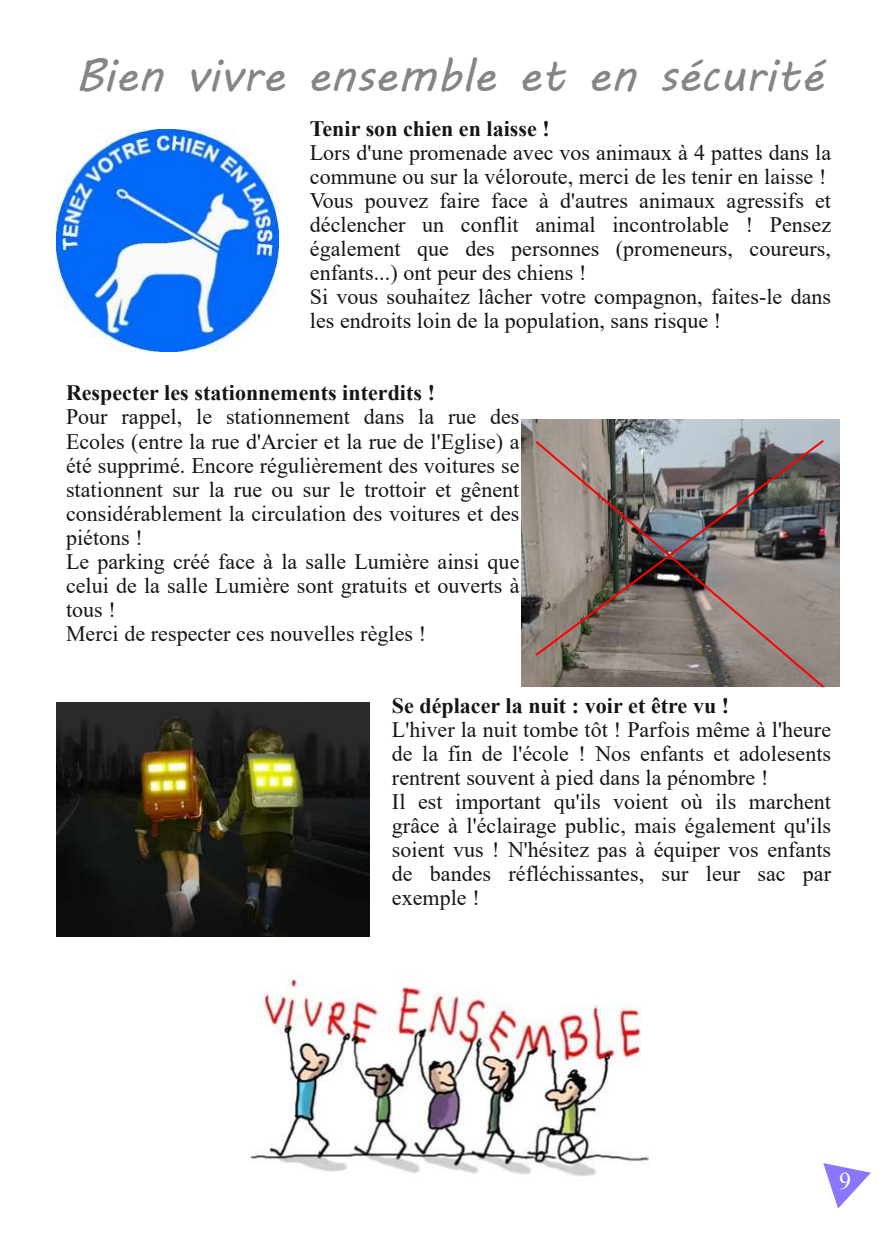
<style>
.page{position:relative;width:896px;height:1248px;background:#fff}
.page>*{position:absolute;margin:0;border:0;box-sizing:border-box;transform-origin:0 0}
.t1{font:46px "MV Boli";color:#858585}
.t2{font:24px "Times New Roman";color:#fff}
.t3{font:22px/24px "Times New Roman";color:#171513}
.t4{font:700 22px "Times New Roman";color:#171513}
</style>
<div class="page">
<svg style="left:823px;top:1163px;width:48px;height:45px"></svg>
<img style="left:57px;top:702px;width:313px;height:233px">
<img style="left:57px;top:129px;width:222px;height:222px">
<img style="left:521px;top:420px;width:318px;height:267px">
<svg style="left:533px;top:657px;width:293px;height:31px;background:#847a73"></svg>
<img style="left:533px;top:438px;width:293px;height:219px">
<img style="left:250px;top:974px;width:399px;height:202px">
<h1 class="t1" style="left:76px;top:44px;width:749px">Bien vivre ensemble et en sécurité</h1>
<p class="t4" style="left:310px;top:113px;width:241px">Tenir son chien en laisse !</p>
<p class="t3" style="left:310px;top:140px;width:523px">Lors d'une promenade avec vos animaux à 4 pattes dans la commune ou sur la véloroute, merci de les tenir en laisse !<br>Vous pouvez faire face à d'autres animaux agressifs et déclencher un conflit animal incontrolable ! Pensez également que des personnes (promeneurs, coureurs, enfants...) ont peur des chiens !<br>Si vous souhaitez lâcher votre compagnon, faites-le dans les endroits loin de la population, sans risque !</p>
<p class="t4" style="left:66px;top:377px;width:370px">Respecter les stationnements interdits !</p>
<p class="t3" style="left:66px;top:404px;width:455px">Pour rappel, le stationnement dans la rue des Ecoles (entre la rue d'Arcier et la rue de l'Eglise) a été supprimé. Encore régulièrement des voitures se stationnent sur la rue ou sur le trottoir et gênent considérablement la circulation des voitures et des piétons !<br>Le parking créé face à la salle Lumière ainsi que celui de la salle Lumière sont gratuits et ouverts à tous !<br>Merci de respecter ces nouvelles règles !</p>
<p class="t4" style="left:392px;top:689px;width:339px">Se déplacer la nuit : voir et être vu !</p>
<p class="t3" style="left:392px;top:716px;width:441px">L'hiver la nuit tombe tôt ! Parfois même à l'heure de la fin de l'école ! Nos enfants et adolesents rentrent souvent à pied dans la pénombre !<br>Il est important qu'ils voient où ils marchent grâce à l'éclairage public, mais également qu'ils soient vus ! N'hésitez pas à équiper vos enfants de bandes réfléchissantes, sur leur sac par exemple !</p>
<p class="t2" style="left:839px;top:1163px;width:13px">9</p>
</div>
